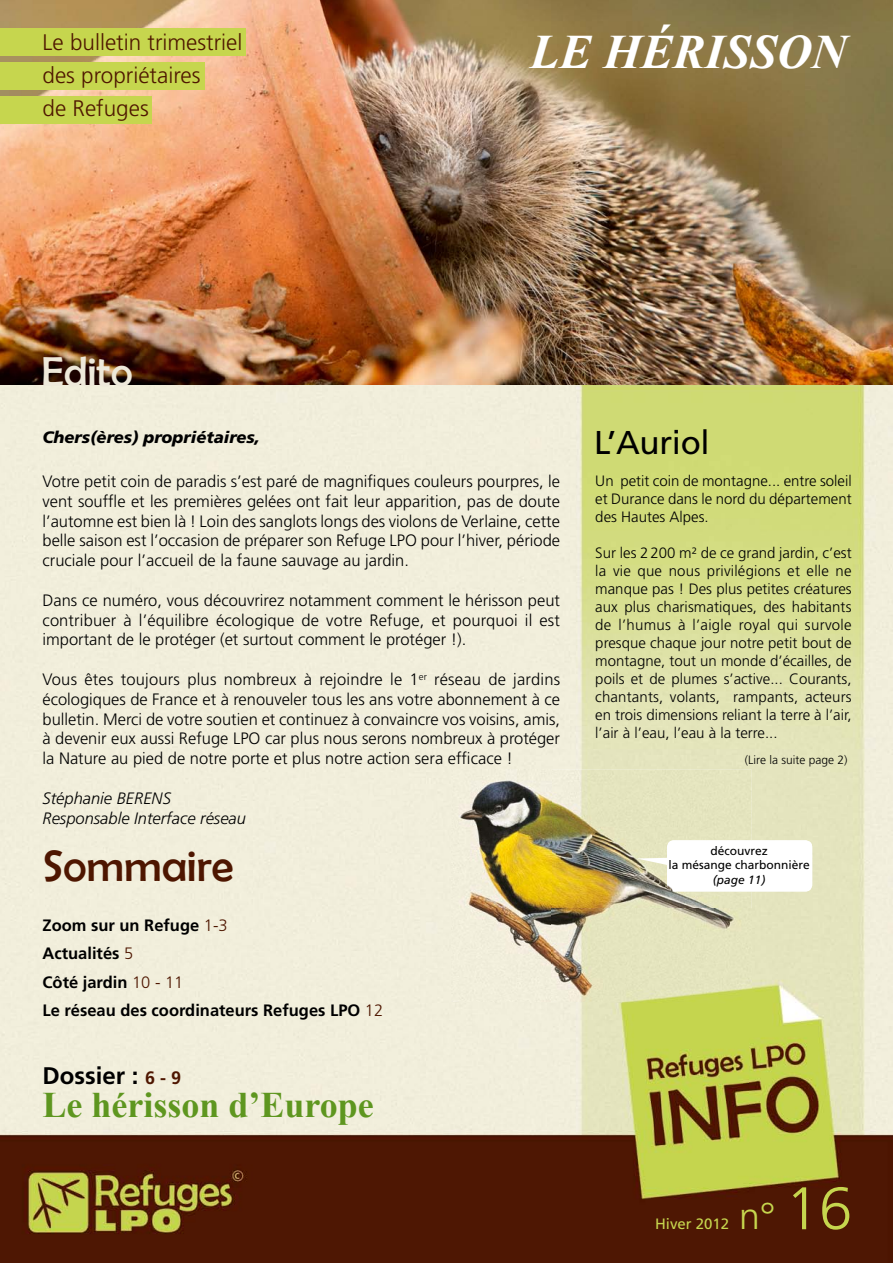
<style>
.page{position:relative;width:893px;height:1263px;background:#fff}
.page>*{position:absolute;margin:0;border:0;box-sizing:border-box;transform-origin:0 0}
.t1{font:italic 700 48px "Times New Roman";color:#fff}
.t2{font:45px "Berlin Sans FB";color:#4e1600}
.t3{font:42px "Berlin Sans FB";color:#eee9da}
.t4{font:700 36px "Times New Roman";color:#5e961f}
.t5{font:33px "Frutiger";letter-spacing:-.01em;color:#000}
.t6{font:700 24px "Frutiger";color:#000}
.t7{font:300 22.5px/33px "Frutiger";color:#4e1600}
.t8{font:300 16.5px/19.8px "Frutiger";color:#000;text-align:justify}
.t9{font:700 16.5px/27.6px "Frutiger";color:#000}
.t10{font:italic 300 16.5px/19.8px "Frutiger";color:#000}
.t11{font:italic 900 16.5px "Frutiger";color:#000}
.t12{font:300 15px/18px "Frutiger";color:#000;text-align:justify}
.t13{font:15px "Frutiger";color:#c6d64e}
.t14{font:12px/14.4px "Frutiger";color:#000;text-align:center}
.t15{font:300 12px "Frutiger";color:#000}
.t16{font:italic 12px "Frutiger";color:#000}
.s1{font-weight:300;color:#4e1600}
.s2{font-size:18px;color:#4e1600}
.s3{font-weight:300;font-size:37.5px}
.s4{font-weight:300;font-size:60px}
</style>
<div class="page">
<img style="left:0;top:385px;width:893px;height:878px">
<img style="left:0;top:0;width:893px;height:385px">
<div style="left:0;top:28px;width:245px;height:28px;background:#c6d64e"></div>
<div style="left:0;top:63px;width:205px;height:27px;background:#c6d64e"></div>
<div style="left:0;top:96px;width:152px;height:28px;background:#c6d64e"></div>
<div style="left:667px;top:840px;width:145px;height:51px;background:#fff;border-radius:7px"></div>
<img style="left:451px;top:770px;width:301px;height:232px">
<img style="left:667px;top:840px;width:85px;height:51px">
<svg style="left:637px;top:857px;width:54px;height:11px"></svg>
<h3 class="t7" style="left:43px;top:26px;width:201px">Le bulletin trimestriel des propriétaires<br>de Refuges</h3>
<h1 class="t1" style="left:530px;top:18px;width:318px">LE HÉRISSON</h1>
<h3 class="t3" style="left:41px;top:348px;width:93px">Edito</h3>
<p class="t11" style="left:43px;top:427px;width:219px">Chers(ères) propriétaires,</p>
<p class="t8" style="left:43px;top:471px;width:519px">Votre petit coin de paradis s’est paré de magnifiques couleurs pourpres, le vent souffle et les premières gelées ont fait leur apparition, pas de doute l’automne est bien là ! Loin des sanglots longs des violons de Verlaine, cette belle saison est l’occasion de préparer son Refuge LPO pour l’hiver, période cruciale pour l’accueil de la faune sauvage au jardin.</p>
<p class="t8" style="left:43px;top:590px;width:519px">Dans ce numéro, vous découvrirez notamment comment le hérisson peut contribuer à l’équilibre écologique de votre Refuge, et pourquoi il est important de le protéger (et surtout comment le protéger !).</p>
<p class="t8" style="left:43px;top:669px;width:519px">Vous êtes toujours plus nombreux à rejoindre le 1<sup>er</sup> réseau de jardins écologiques de France et à renouveler tous les ans votre abonnement à ce bulletin. Merci de votre soutien et continuez à convaincre vos voisins, amis, à devenir eux aussi Refuge LPO car plus nous serons nombreux à protéger la Nature au pied de notre porte et plus notre action sera efficace !</p>
<p class="t10" style="left:43px;top:788px;width:205px">Stéphanie BERENS<br>Responsable Interface réseau</p>
<h2 class="t2" style="left:43px;top:841px;width:193px">Sommaire</h2>
<p class="t9" style="left:43px;top:911px;width:187px">Zoom sur un Refuge <span class="s1">1-3</span></p>
<p class="t9" style="left:43px;top:939px;width:92px">Actualités <span class="s1">5</span></p>
<p class="t9" style="left:43px;top:969px;width:342px">Côté jardin <span class="s1">10 - 11<br></span>Le réseau des coordinateurs Refuges LPO <span class="s1">12</span></p>
<h3 class="t6" style="left:43px;top:1061px;width:140px">Dossier : <span class="s2">6 - 9</span></h3>
<h3 class="t4" style="left:43px;top:1080px;width:333px">Le hérisson d’Europe</h3>
<h3 class="t5" style="left:594px;top:423px;width:117px">L’Auriol</h3>
<p class="t12" style="left:595px;top:472px;width:258px">Un petit coin de montagne... entre soleil et Durance dans le nord du département des Hautes Alpes.</p>
<p class="t12" style="left:595px;top:544px;width:258px">Sur les 2 200 m² de ce grand jardin, c’est la vie que nous privilégions et elle ne manque pas ! Des plus petites créatures aux plus charismatiques, des habitants de l’humus à l’aigle royal qui survole presque chaque jour notre petit bout de montagne, tout un monde d’écailles, de poils et de plumes s’active... Courants, chantants, volants, rampants, acteurs en trois dimensions reliant la terre à l’air, l’air à l’eau, l’eau à la terre...</p>
<p class="t15" style="left:745px;top:753px;width:104px">(Lire la suite page 2)</p>
<p class="t14" style="left:669px;top:843px;width:143px">découvrez<br>la mésange charbonnière</p>
<p class="t16" style="left:713px;top:872px;width:54px">(page 11)</p>
<p class="t13" style="left:655px;top:1215px;width:199px">Hiver 2012 <span class="s3">n°</span> <span class="s4">16</span></p>
</div>
